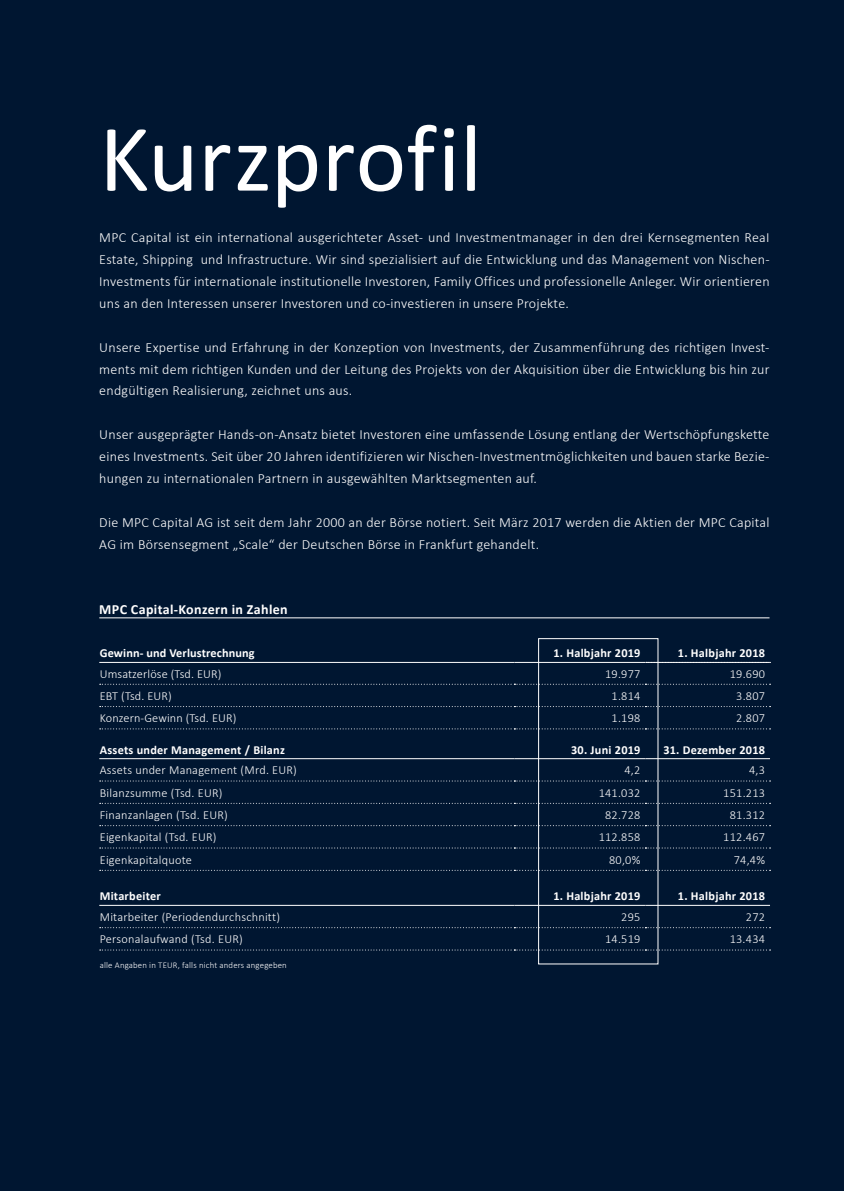
<style>
.page{position:relative;width:844px;height:1191px;background:#fff}
.page>*{position:absolute;margin:0;border:0;box-sizing:border-box;transform-origin:0 0}
.t1{font:96.25px "Calibri";color:#fff}
.t2{font:300 14px/21.9px "Calibri";letter-spacing:.02em;color:#fff;text-align:justify}
.t3{font:700 14px "Calibri";letter-spacing:.025em;color:#fff}
.t4{font:300 12.25px "Calibri";letter-spacing:.02em;color:#fff}
.t5{font:700 12.25px "Calibri";letter-spacing:.02em;color:#fff}
.t6{font:300 8.75px "Calibri";letter-spacing:.02em;color:#fff}
</style>
<div class="page">
<div style="left:0;top:0;width:843px;height:1191px;background:#001631"></div>
<svg style="left:100px;top:684px;width:670px;height:1px"></svg>
<svg style="left:100px;top:706px;width:670px;height:1px"></svg>
<hr style="left:99px;top:662px;width:415px;height:1px;background:#fff">
<svg style="left:645px;top:662px;width:125px;height:1px"></svg>
<hr style="left:514px;top:662px;width:131px;height:1px;background:#fff">
<svg style="left:100px;top:780px;width:670px;height:1px"></svg>
<svg style="left:100px;top:803px;width:670px;height:1px"></svg>
<svg style="left:100px;top:825px;width:670px;height:1px"></svg>
<svg style="left:100px;top:847px;width:670px;height:1px"></svg>
<svg style="left:100px;top:870px;width:670px;height:1px"></svg>
<svg style="left:100px;top:927px;width:670px;height:1px"></svg>
<svg style="left:100px;top:949px;width:670px;height:1px"></svg>
<hr style="left:99px;top:758px;width:415px;height:1px;background:#fff">
<hr style="left:514px;top:758px;width:131px;height:1px;background:#fff">
<hr style="left:645px;top:758px;width:124px;height:1px;background:#fff">
<hr style="left:99px;top:905px;width:415px;height:1px;background:#fff">
<hr style="left:514px;top:905px;width:131px;height:1px;background:#fff">
<hr style="left:645px;top:905px;width:124px;height:1px;background:#fff">
<svg style="left:100px;top:728px;width:670px;height:1px"></svg>
<hr style="left:99px;top:617px;width:670px;height:1px;background:#fff">
<div style="left:538px;top:638px;width:120px;height:326px;border:1px solid #fff"></div>
<h1 class="t1" style="left:99px;top:92px;width:384px">Kurzprofil</h1>
<p class="t2" style="left:99px;top:226px;width:671px">MPC Capital ist ein international ausgerichteter Asset- und Investmentmanager in den drei Kernsegmenten ReaI Estate, Shipping und Infrastructure. Wir sind spezialisiert auf die Entwicklung und das Management von Nischen-Investments für internationale institutionelle Investoren, Family Offices und professionelle Anleger. Wir orientieren uns an den Interessen unserer Investoren und co-investieren in unsere Projekte.</p>
<p class="t2" style="left:99px;top:336px;width:671px">Unsere Expertise und Erfahrung in der Konzeption von Investments, der Zusammenführung des richtigen Invest&shy;ments mit dem richtigen Kunden und der Leitung des Projekts von der Akquisition über die Entwicklung bis hin zur endgültigen Realisierung, zeichnet uns aus.</p>
<p class="t2" style="left:99px;top:423px;width:671px">Unser ausgeprägter Hands-on-Ansatz bietet Investoren eine umfassende Lösung entlang der Wertschöpfungskette eines Investments. Seit über 20 Jahren identifizieren wir Nischen-Investmentmöglichkeiten und bauen starke Bezie&shy;hungen zu internationalen Partnern in ausgewählten Marktsegmenten auf.</p>
<p class="t2" style="left:99px;top:511px;width:671px">Die MPC Capital AG ist seit dem Jahr 2000 an der Börse notiert. Seit März 2017 werden die Aktien der MPC Capital<br>AG im Börsensegment „Scale“ der Deutschen Börse in Frankfurt gehandelt.</p>
<p class="t3" style="left:99px;top:600px;width:190px">MPC Capital-Konzern in Zahlen</p>
<p class="t5" style="left:100px;top:644px;width:156px">Gewinn- und Verlustrechnung</p>
<p class="t5" style="left:553px;top:644px;width:89px">1. Halbjahr 2019</p>
<p class="t5" style="left:677px;top:644px;width:89px">1. Halbjahr 2018</p>
<p class="t4" style="left:100px;top:666px;width:123px">Umsatzerlöse (Tsd. EUR)</p>
<p class="t4" style="left:605px;top:666px;width:37px">19.977</p>
<p class="t4" style="left:729px;top:666px;width:37px">19.690</p>
<p class="t4" style="left:100px;top:688px;width:73px">EBT (Tsd. EUR)</p>
<p class="t4" style="left:611px;top:688px;width:30px">1.814</p>
<p class="t4" style="left:736px;top:688px;width:30px">3.807</p>
<p class="t4" style="left:100px;top:710px;width:138px">Konzern-Gewinn (Tsd. EUR)</p>
<p class="t4" style="left:611px;top:710px;width:30px">1.198</p>
<p class="t4" style="left:736px;top:710px;width:30px">2.807</p>
<p class="t5" style="left:100px;top:741px;width:187px">Assets under Management / Bilanz</p>
<p class="t5" style="left:571px;top:741px;width:71px">30. Juni 2019</p>
<p class="t5" style="left:663px;top:741px;width:103px">31. Dezember 2018</p>
<p class="t4" style="left:100px;top:762px;width:199px">Assets under Management (Mrd. EUR)</p>
<p class="t4" style="left:624px;top:762px;width:17px">4,2</p>
<p class="t4" style="left:749px;top:762px;width:17px">4,3</p>
<p class="t4" style="left:100px;top:785px;width:124px">Bilanzsumme (Tsd. EUR)</p>
<p class="t4" style="left:598px;top:785px;width:43px">141.032</p>
<p class="t4" style="left:723px;top:785px;width:43px">151.213</p>
<p class="t4" style="left:100px;top:807px;width:129px">Finanzanlagen (Tsd. EUR)</p>
<p class="t4" style="left:605px;top:807px;width:37px">82.728</p>
<p class="t4" style="left:729px;top:807px;width:37px">81.312</p>
<p class="t4" style="left:100px;top:829px;width:118px">Eigenkapital (Tsd. EUR)</p>
<p class="t4" style="left:598px;top:829px;width:43px">112.858</p>
<p class="t4" style="left:723px;top:829px;width:43px">112.467</p>
<p class="t4" style="left:100px;top:852px;width:94px">Eigenkapitalquote</p>
<p class="t4" style="left:609px;top:852px;width:33px">80,0%</p>
<p class="t4" style="left:733px;top:852px;width:33px">74,4%</p>
<p class="t5" style="left:100px;top:887px;width:63px">Mitarbeiter</p>
<p class="t5" style="left:553px;top:887px;width:89px">1. Halbjahr 2019</p>
<p class="t5" style="left:677px;top:887px;width:89px">1. Halbjahr 2018</p>
<p class="t4" style="left:100px;top:909px;width:182px">Mitarbeiter (Periodendurchschnitt)</p>
<p class="t4" style="left:621px;top:909px;width:21px">295</p>
<p class="t4" style="left:745px;top:909px;width:21px">272</p>
<p class="t4" style="left:100px;top:931px;width:145px">Personalaufwand (Tsd. EUR)</p>
<p class="t4" style="left:605px;top:931px;width:37px">14.519</p>
<p class="t4" style="left:729px;top:931px;width:37px">13.434</p>
<p class="t6" style="left:100px;top:959px;width:188px">alle Angaben in TEUR, falls nicht anders angegeben</p>
</div>
